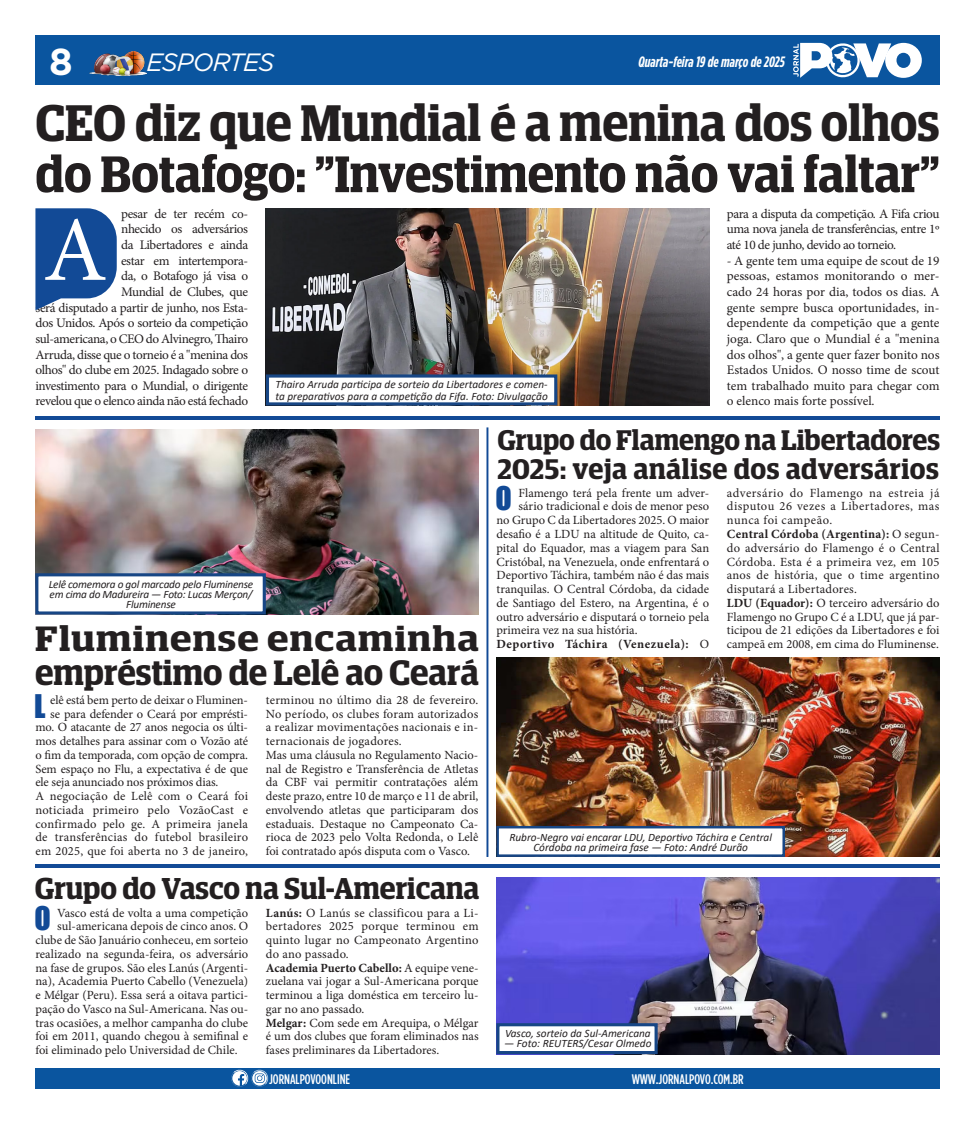
<style>
.page{position:relative;width:975px;height:1124px;background:#fff}
.page>*{position:absolute;margin:0;border:0;box-sizing:border-box;transform-origin:0 0}
.t1{font:92.12px "Minion Pro";color:#fff}
.t2{font:600 51.5px/51.4px "Guardian Egyptian Display";letter-spacing:-.005em;color:#231f20}
.t3{font:700 37.5px "Gotham";color:#fff}
.t4{font:600 35.25px/33.8px "Guardian Egyptian Display";color:#231f20;scale:1.16 1}
.t5{font:600 30.25px "Guardian Egyptian Display";letter-spacing:-.005em;color:#231f20}
.t6{font:29.88px "Impact";color:#124a96}
.t7{font:600 28.38px/28.8px "Guardian Egyptian Display";color:#231f20}
.t8{font:italic 25px "Gotham";letter-spacing:-.04em;color:#fff}
.t9{font:italic 700 15px "Gotham Cond";color:#fff}
.t10{font:500 13.88px "Gotham Cond";color:#fff}
.t11{font:13.12px/15.6px "Minion Pro";letter-spacing:-.03em;color:#231f20;text-align:justify}
.t12{font:12.5px/13.8px "Minion Pro";color:#231f20;text-align:justify}
.t13{font:700 12.5px "Minion Pro";letter-spacing:.04em;color:#231f20}
.t14{font:italic 11.25px/11.2px "Calibri";color:#231f20}
.t15{font:italic 11.25px/10px "Calibri";letter-spacing:-.02em;color:#231f20;text-align:center}
.s1{font-weight:700}
.s2{font-weight:400}
</style>
<div class="page">
<div style="left:35px;top:1067px;width:904px;height:21px;background:#0a559f"></div>
<div style="left:35px;top:35px;width:904px;height:50px;background:#0a559f"></div>
<svg style="left:793px;top:42px;width:128px;height:36px"></svg>
<svg style="left:231px;top:1069px;width:38px;height:17px"></svg>
<img style="left:89px;top:51px;width:58px;height:25px">
<img style="left:266px;top:208px;width:443px;height:197px">
<img style="left:35px;top:429px;width:443px;height:185px">
<img style="left:496px;top:657px;width:443px;height:199px">
<img style="left:496px;top:877px;width:443px;height:176px">
<div style="left:266px;top:374px;width:291px;height:31px;background:#fff;border:3px solid #174685"></div>
<div style="left:35px;top:573px;width:231px;height:41px;background:#fff;border:3px solid #174685"></div>
<div style="left:496px;top:1022px;width:161px;height:31px;background:#fff;border:3px solid #174685"></div>
<hr style="left:35px;top:416px;width:904px;height:3px;background:#124a96">
<hr style="left:35px;top:864px;width:904px;height:3px;background:#124a96">
<div style="left:486px;top:427px;width:2px;height:429px;border:1px solid #124a96"></div>
<div style="left:496px;top:825px;width:289px;height:31px;background:#fff;border:2px solid #174685"></div>
<svg style="left:35px;top:208px;width:82px;height:102px;background:#3666a6"></svg>
<h3 class="t3" style="left:49px;top:37px;width:25px">8</h3>
<h3 class="t8" style="left:147px;top:47px;width:129px">ESPORTES</h3>
<p class="t9" style="left:638px;top:53px;width:148px">Quarta-feira 19 de março de 2025</p>
<p class="t2" style="left:35px;top:97px;width:905px">CEO diz que Mundial é a menina dos olhos do Botafogo: "Investimento não vai faltar"</p>
<p class="t11" style="left:35px;top:206px;width:214px;text-align:right">pesar de ter recém co-<br>nhecido os adversários<br>da Libertadores e ainda<br>estar em intertempora-<br>da, o Botafogo já visa o<br>Mundial de Clubes, que<br>será disputado a partir de junho, nos Esta&shy;dos Unidos. Após o sorteio da competição sul-americana, o CEO do Alvinegro, Thairo<br>Arruda, disse que o torneio é a "menina dos olhos" do clube em 2025. Indagado sobre o investimento para o Mundial, o dirigente revelou que o elenco ainda não está fechado</p>
<p class="t1" style="left:43px;top:189px;width:65px">A</p>
<p class="t14" style="left:275px;top:378px;width:274px">Thairo Arruda participa de sorteio da Libertadores e comen&shy;ta preparativos para a competição da Fifa. Foto: Divulgação</p>
<p class="t11" style="left:726px;top:206px;width:214px">para a disputa da competição. A Fifa criou uma nova janela de transferências, entre 1º até 10 de junho, devido ao torneio.</p>
<p class="t11" style="left:726px;top:253px;width:214px">- A gente tem uma equipe de scout de 19 pessoas, estamos monitorando o mer&shy;cado 24 horas por dia, todos os dias. A gente sempre busca oportunidades, in&shy;dependente da competição que a gente joga. Claro que o Mundial é a "menina dos olhos", a gente quer fazer bonito nos Estados Unidos. O nosso time de scout tem trabalhado muito para chegar com o elenco mais forte possível.</p>
<p class="t7" style="left:497px;top:426px;width:444px">Grupo do Flamengo na Libertadores<br>2025: veja análise dos adversários</p>
<p class="t15" style="left:49px;top:578px;width:206px">Lelê comemora o gol marcado pelo Fluminense em cima do Madureira — Foto: Lucas Merçon/<br>Fluminense</p>
<p class="t4" style="left:35px;top:621px;width:384px">Fluminense encaminha empréstimo de Lelê ao Ceará</p>
<p class="t6" style="left:34px;top:682px;width:13px">L</p>
<p class="t12" style="left:50px;top:693px;width:199px">elê está bem perto de deixar o Fluminen-</p>
<p class="t12" style="left:50px;top:706px;width:199px">se para defender o Ceará por emprésti-</p>
<p class="t12" style="left:35px;top:720px;width:214px">mo. O atacante de 27 anos negocia os últi-</p>
<p class="t12" style="left:35px;top:734px;width:214px">mos detalhes para assinar com o Vozão até</p>
<p class="t12" style="left:35px;top:748px;width:214px">o fim da temporada, com opção de compra.</p>
<p class="t12" style="left:35px;top:761px;width:214px">Sem espaço no Flu, a expectativa é de que</p>
<p class="t12" style="left:35px;top:775px;width:184px">ele seja anunciado nos próximos dias.</p>
<p class="t12" style="left:35px;top:789px;width:214px">A negociação de Lelê com o Ceará foi noticiada primeiro pelo VozãoCast e confirmado pelo ge. A primeira janela de transferências do futebol brasileiro em 2025, que foi aberta no 3 de janeiro,</p>
<p class="t12" style="left:266px;top:693px;width:214px">terminou no último dia 28 de fevereiro.<br>No período, os clubes foram autorizados a realizar movimentações nacionais e in&shy;ternacionais de jogadores.</p>
<p class="t12" style="left:266px;top:748px;width:214px">Mas uma cláusula no Regulamento Nacio&shy;nal de Registro e Transferência de Atletas da CBF vai permitir contratações além deste prazo, entre 10 de março e 11 de abril, envolvendo atletas que participaram dos estaduais. Destaque no Campeonato Ca&shy;rioca de 2023 pelo Volta Redonda, o Lelê foi contratado após disputa com o Vasco.</p>
<p class="t5" style="left:35px;top:871px;width:446px">Grupo do Vasco na Sul-Americana</p>
<p class="t6" style="left:34px;top:895px;width:18px">O</p>
<p class="t12" style="left:57px;top:905px;width:192px">Vasco está de volta a uma competição</p>
<p class="t12" style="left:57px;top:919px;width:192px">sul-americana depois de cinco anos. O</p>
<p class="t12" style="left:35px;top:933px;width:214px">clube de São Januário conheceu, em sorteio</p>
<p class="t12" style="left:35px;top:946px;width:214px">realizado na segunda-feira, os adversário</p>
<p class="t12" style="left:35px;top:960px;width:214px">na fase de grupos. São eles Lanús (Argenti-</p>
<p class="t12" style="left:35px;top:974px;width:214px">na), Academia Puerto Cabello (Venezuela)</p>
<p class="t12" style="left:35px;top:988px;width:214px">e Mélgar (Peru). Essa será a oitava partici-</p>
<p class="t12" style="left:35px;top:1001px;width:214px">pação do Vasco na Sul-Americana. Nas ou-</p>
<p class="t12" style="left:35px;top:1015px;width:214px">tras ocasiões, a melhor campanha do clube</p>
<p class="t12" style="left:35px;top:1029px;width:214px">foi em 2011, quando chegou à semifinal e</p>
<p class="t12" style="left:35px;top:1043px;width:204px">foi eliminado pelo Universidad de Chile.</p>
<p class="t12" style="left:266px;top:905px;width:214px"><span class="s1">Lanús:</span> O Lanús se classificou para a Li&shy;bertadores 2025 porque terminou em quinto lugar no Campeonato Argentino do ano passado.</p>
<p class="t12" style="left:266px;top:960px;width:214px"><span class="s1">Academia Puerto Cabello:</span> A equipe vene&shy;zuelana vai jogar a Sul-Americana porque terminou a liga doméstica em terceiro lu&shy;gar no ano passado.</p>
<p class="t12" style="left:266px;top:1015px;width:214px"><span class="s1">Melgar:</span> Com sede em Arequipa, o Mélgar é um dos clubes que foram eliminados nas fases preliminares da Libertadores.</p>
<p class="t6" style="left:495px;top:475px;width:18px">O</p>
<p class="t12" style="left:518px;top:486px;width:192px">Flamengo terá pela frente um adver-</p>
<p class="t12" style="left:518px;top:499px;width:192px">sário tradicional e dois de menor peso</p>
<p class="t12" style="left:496px;top:513px;width:214px">no Grupo C da Libertadores 2025. O maior</p>
<p class="t12" style="left:496px;top:527px;width:214px">desafio é a LDU na altitude de Quito, ca-</p>
<p class="t12" style="left:496px;top:541px;width:214px">pital do Equador, mas a viagem para San</p>
<p class="t12" style="left:496px;top:554px;width:214px">Cristóbal, na Venezuela, onde enfrentará o</p>
<p class="t12" style="left:496px;top:568px;width:214px">Deportivo Táchira, também não é das mais</p>
<p class="t12" style="left:496px;top:582px;width:214px">tranquilas. O Central Córdoba, da cidade</p>
<p class="t12" style="left:496px;top:596px;width:214px">de Santiago del Estero, na Argentina, é o</p>
<p class="t12" style="left:496px;top:609px;width:214px">outro adversário e disputará o torneio pela</p>
<p class="t12" style="left:496px;top:623px;width:142px">primeira vez na sua história.</p>
<p class="t13" style="left:496px;top:635px;width:214px">Deportivo Táchira (Venezuela): <span class="s2">O</span></p>
<p class="t12" style="left:726px;top:486px;width:214px">adversário do Flamengo na estreia já disputou 26 vezes a Libertadores, mas nunca foi campeão.</p>
<p class="t12" style="left:726px;top:527px;width:214px"><span class="s1">Central Córdoba (Argentina):</span> O segun&shy;do adversário do Flamengo é o Central Córdoba. Esta é a primeira vez, em 105 anos de história, que o time argentino disputará a Libertadores.</p>
<p class="t12" style="left:726px;top:596px;width:214px"><span class="s1">LDU (Equador):</span> O terceiro adversário do Flamengo no Grupo C é a LDU, que já par&shy;ticipou de 21 edições da Libertadores e foi campeã em 2008, em cima do Fluminense.</p>
<p class="t14" style="left:509px;top:831px;width:264px;line-height:10px;text-align:center">Rubro-Negro vai encarar LDU, Deportivo Táchira e Central<br>Córdoba na primeira fase — Foto: André Durão</p>
<p class="t14" style="left:505px;top:1027px;width:147px">Vasco, sorteio da Sul-Americana</p>
<p class="t14" style="left:504px;top:1037px;width:149px">— Foto: REUTERS/Cesar Olmedo</p>
<p class="t10" style="left:269px;top:1070px;width:83px">JORNALPOVOONLINE</p>
<p class="t10" style="left:631px;top:1070px;width:113px">WWW.JORNALPOVO.COM.BR</p>
</div>
